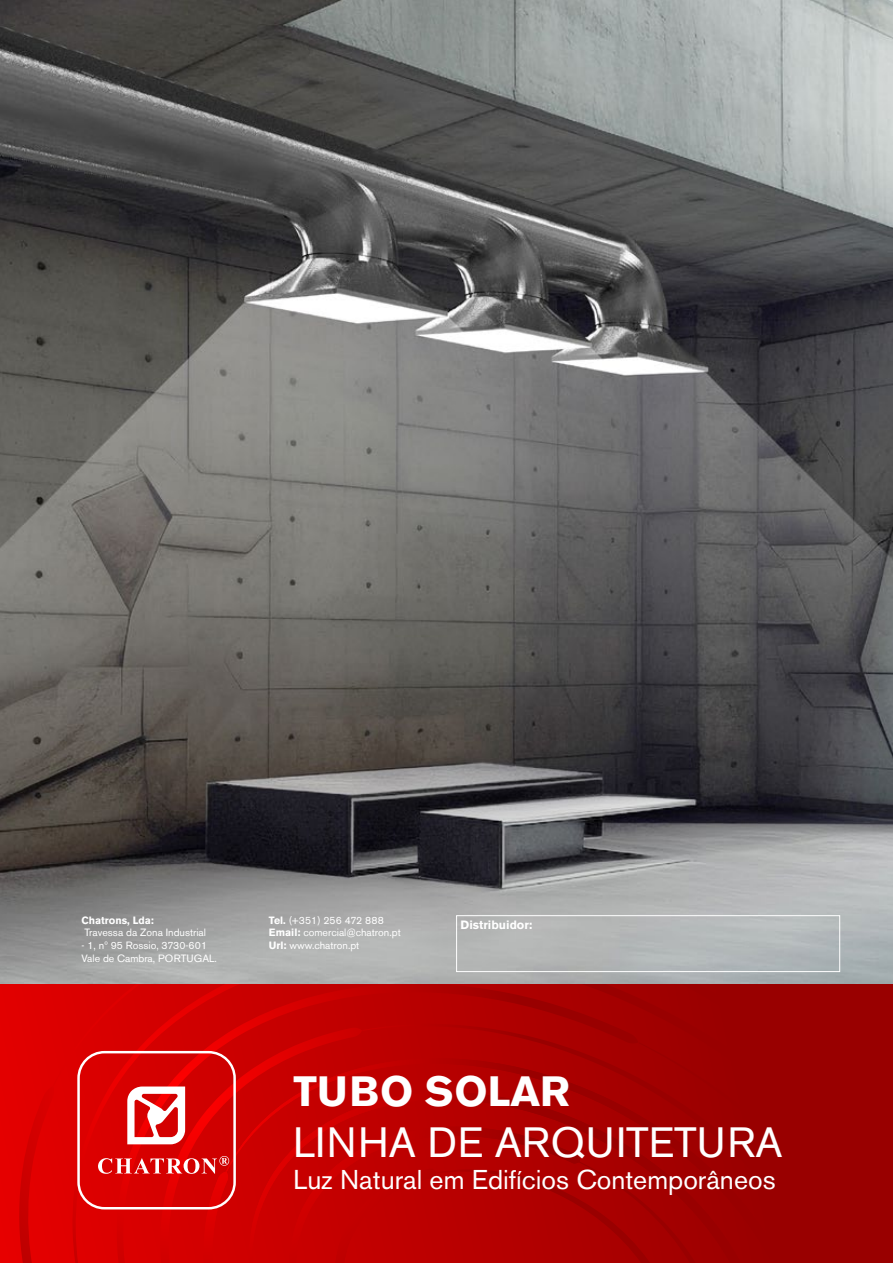
<style>
.page{position:relative;width:893px;height:1263px;background:#fff}
.page>*{position:absolute;margin:0;border:0;box-sizing:border-box;transform-origin:0 0}
.t1{font:42px "Akzidenz Grotesk BE";color:#fff}
.t2{font:700 42px "Akzidenz Grotesk BE";color:#fff}
.t3{font:27px "Akzidenz Grotesk BE";color:#fff}
.t4{font:700 12px "Akzidenz Grotesk BE";color:#fff}
.t5{font:10.5px/12.6px "Akzidenz Grotesk BE";color:#fff}
.t6{font:700 10.5px "Akzidenz Grotesk BE";color:#fff}
.s1{font-weight:700}
</style>
<div class="page">
<img style="left:0;top:0;width:893px;height:984px">
<div style="left:0;top:984px;width:72px;height:279px;background:#e10000"></div>
<svg style="left:72px;top:1159px;width:821px;height:104px;background:#9f0000"></svg>
<svg style="left:53px;top:984px;width:840px;height:175px;background:#b10000"></svg>
<svg style="left:18px;top:1086px;width:36px;height:177px;background:#dc0000"></svg>
<svg style="left:249px;top:1092px;width:491px;height:171px;background:#b20000"></svg>
<svg style="left:289px;top:1127px;width:407px;height:136px;background:#b30000"></svg>
<svg style="left:77px;top:1051px;width:159px;height:212px;background:#dc1d1d"></svg>
<div style="left:456px;top:915px;width:384px;height:57px;border:1px solid #fff"></div>
<p class="t6" style="left:82px;top:914px;width:74px">Chatrons, Lda:</p>
<p class="t5" style="left:84px;top:926px;width:123px">Travessa da Zona Industrial</p>
<p class="t5" style="left:82px;top:939px;width:137px">- 1, nº 95 Rossio, 3730-601<br>Vale de Cambra, PORTUGAL.</p>
<p class="t5" style="left:269px;top:914px;width:133px"><span class="s1">Tel.</span> (+351) 256 472 888<br><span class="s1">Email:</span> comercial@chatron.pt<br><span class="s1">Url:</span> www.chatron.pt</p>
<p class="t4" style="left:461px;top:918px;width:73px">Distribuidor:</p>
<h1 class="t2" style="left:293px;top:1067px;width:278px">TUBO SOLAR</h1>
<h1 class="t1" style="left:293px;top:1117px;width:491px">LINHA DE ARQUITETURA</h1>
<h2 class="t3" style="left:293px;top:1164px;width:484px">Luz Natural em Edifícios Contemporâneos</h2>
</div>
